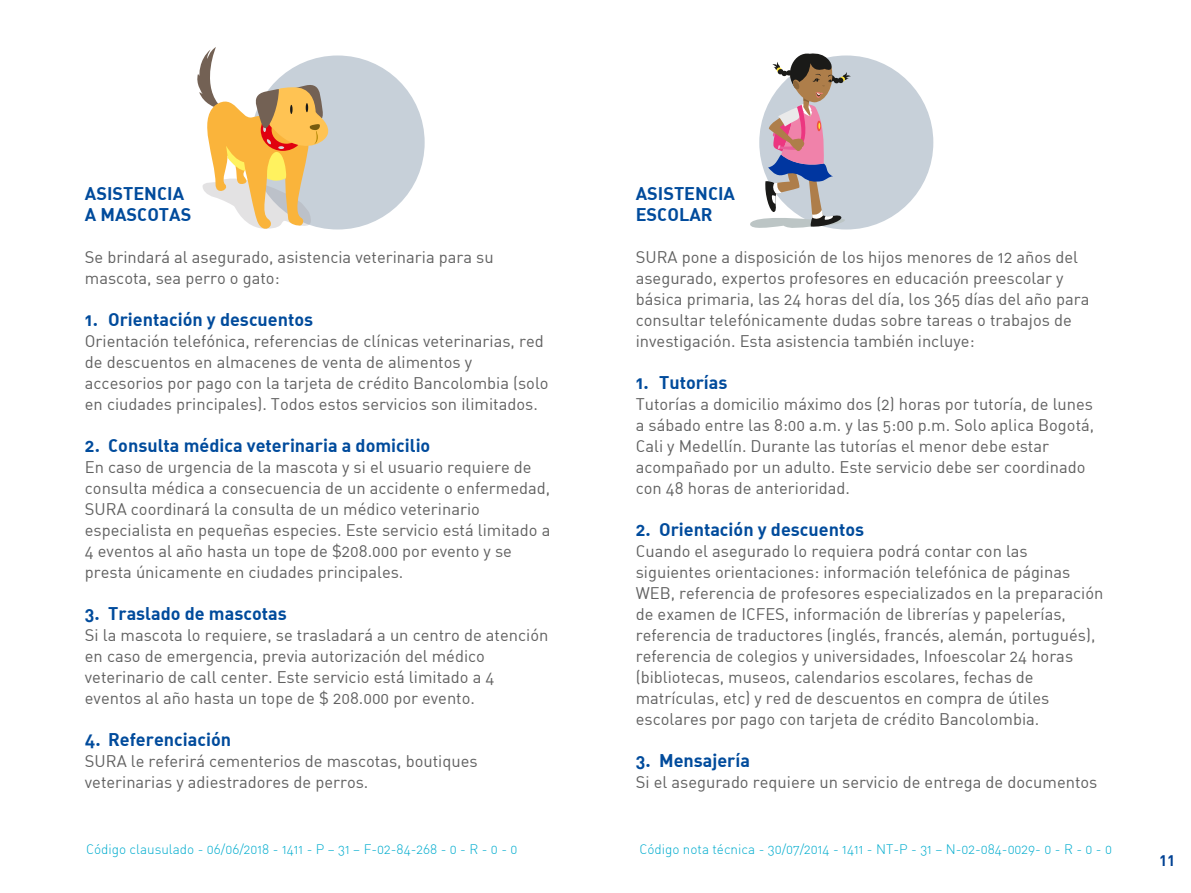
<style>
.page{position:relative;width:1191px;height:893px;background:#fff}
.page>*{position:absolute;margin:0;border:0;box-sizing:border-box;transform-origin:0 0}
.t1{font:18px/21px "DIN Bold Alternate";color:#004b9c}
.t2{font:16.5px/21px "DIN Regular Alternate";color:#606060}
.t3{font:15px "DIN Bold";color:#004193}
.t4{font:13.5px "DIN Light Alternate";color:#00acce}
</style>
<div class="page">
<div style="left:250px;top:56px;width:174px;height:174px;background:#c7d0d9;border-radius:50%"></div>
<div style="left:759px;top:56px;width:174px;height:174px;background:#c7d0d9;border-radius:50%"></div>
<svg style="left:197px;top:47px;width:138px;height:183px"></svg>
<svg style="left:750px;top:53px;width:100px;height:177px"></svg>
<p class="t1" style="left:85px;top:183px;width:108px">ASISTENCIA<br>A MASCOTAS</p>
<p class="t2" style="left:85px;top:247px;width:410px">Se brindará al asegurado, asistencia veterinaria para su mascota, sea perro o gato:</p>
<p class="t1" style="left:85px;top:309px;width:230px">1. Orientación y descuentos</p>
<p class="t2" style="left:85px;top:331px;width:465px">Orientación telefónica, referencias de clínicas veterinarias, red de descuentos en almacenes de venta de alimentos y accesorios por pago con la tarjeta de crédito Bancolombia (solo en ciudades principales). Todos estos servicios son ilimitados.</p>
<p class="t1" style="left:85px;top:435px;width:347px">2. Consulta médica veterinaria a domicilio</p>
<p class="t2" style="left:85px;top:457px;width:467px">En caso de urgencia de la mascota y si el usuario requiere de consulta médica a consecuencia de un accidente o enfermedad, SURA coordinará la consulta de un médico veterinario especialista en pequeñas especies. Este servicio está limitado a 4 eventos al año hasta un tope de $208.000 por evento y se presta únicamente en ciudades principales.</p>
<p class="t1" style="left:85px;top:603px;width:203px">3. Traslado de mascotas</p>
<p class="t2" style="left:85px;top:625px;width:465px">Si la mascota lo requiere, se trasladará a un centro de atención en caso de emergencia, previa autorización del médico veterinario de call center. Este servicio está limitado a 4 eventos al año hasta un tope de $ 208.000 por evento.</p>
<p class="t1" style="left:85px;top:729px;width:148px">4. Referenciación</p>
<p class="t2" style="left:85px;top:751px;width:394px">SURA le referirá cementerios de mascotas, boutiques veterinarias y adiestradores de perros.</p>
<p class="t1" style="left:636px;top:183px;width:101px">ASISTENCIA<br>ESCOLAR</p>
<p class="t2" style="left:636px;top:247px;width:455px">SURA pone a disposición de los hijos menores de 12 años del asegurado, expertos profesores en educación preescolar y básica primaria, las 24 horas del día, los 365 días del año para consultar telefónicamente dudas sobre tareas o trabajos de investigación. Esta asistencia también incluye:</p>
<p class="t1" style="left:636px;top:372px;width:93px">1. Tutorías</p>
<p class="t2" style="left:636px;top:394px;width:460px">Tutorías a domicilio máximo dos (2) horas por tutoría, de lunes a sábado entre las 8:00 a.m. y las 5:00 p.m. Solo aplica Bogotá, Cali y Medellín. Durante las tutorías el menor debe estar acompañado por un adulto. Este servicio debe ser coordinado con 48 horas de anterioridad.</p>
<p class="t1" style="left:636px;top:519px;width:230px">2. Orientación y descuentos</p>
<p class="t2" style="left:636px;top:541px;width:469px">Cuando el asegurado lo requiera podrá contar con las siguientes orientaciones: información telefónica de páginas WEB, referencia de profesores especializados en la preparación de examen de ICFES, información de librerías y papelerías, referencia de traductores (inglés, francés, alemán, portugués), referencia de colegios y universidades, Infoescolar 24 horas (bibliotecas, museos, calendarios escolares, fechas de matrículas, etc) y red de descuentos en compra de útiles escolares por pago con tarjeta de crédito Bancolombia.</p>
<p class="t1" style="left:636px;top:750px;width:116px">3. Mensajería</p>
<p class="t2" style="left:636px;top:772px;width:463px">Si el asegurado requiere un servicio de entrega de documentos</p>
<p class="t4" style="left:86px;top:840px;width:433px">Código clausulado - 06/06/2018 - 1411 - P – 31 – F-02-84-268 - 0 - R - 0 - 0</p>
<p class="t4" style="left:639px;top:840px;width:474px">Código nota técnica - 30/07/2014 - 1411 - NT-P - 31 – N-02-084-0029- 0 - R - 0 - 0</p>
<p class="t3" style="left:1159px;top:851px;width:18px">11</p>
</div>
